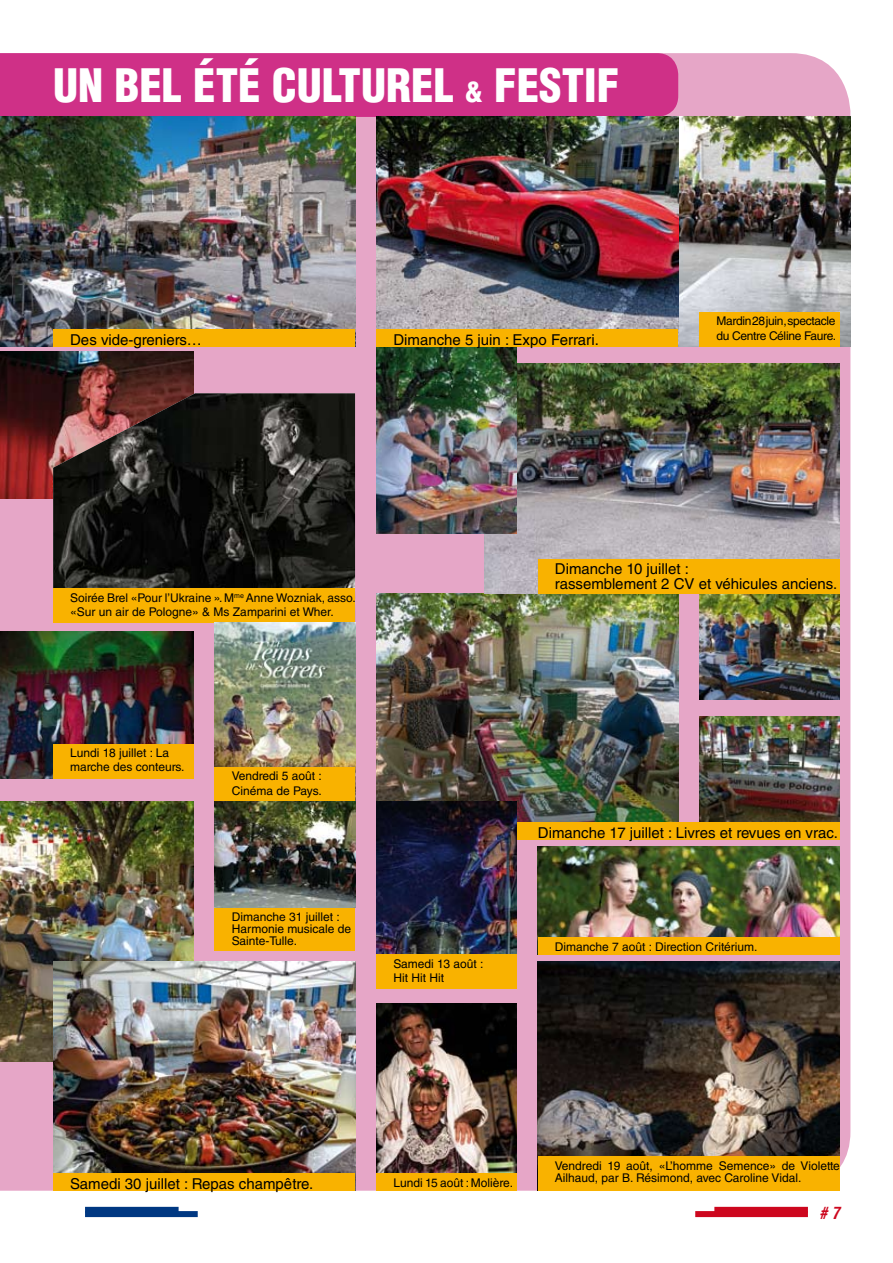
<style>
.page{position:relative;width:893px;height:1263px;background:#fff}
.page>*{position:absolute;margin:0;border:0;box-sizing:border-box;transform-origin:0 0}
.t1{font:900 condensed 45px "Helvetica LT Std";color:#fff}
.t2{font:italic 700 condensed 16.5px "Helvetica LT Std";color:#cd071e}
.t3{font:15px/15px "Helvetica LT Std";color:#000}
.t4{font:12px/14.4px "Helvetica LT Std";color:#000}
.t5{font:12px "Helvetica LT Std";letter-spacing:-.025em;color:#000}
.s1{font-size:27px}
</style>
<div class="page">
<div style="left:0;top:53px;width:850px;height:1138px;background:#e6a6c7"></div>
<div style="left:0;top:53px;width:678px;height:64px;background:#cf3087"></div>
<img style="left:376px;top:593px;width:302px;height:230px">
<img style="left:699px;top:716px;width:141px;height:107px">
<img style="left:699px;top:593px;width:141px;height:106px">
<div style="left:376px;top:823px;width:464px;height:17px;background:#f9b200"></div>
<img style="left:538px;top:961px;width:302px;height:196px">
<div style="left:538px;top:1157px;width:302px;height:34px;background:#f9b200"></div>
<img style="left:485px;top:364px;width:355px;height:229px">
<div style="left:538px;top:559px;width:302px;height:34px;background:#f9b200"></div>
<img style="left:376px;top:347px;width:141px;height:187px">
<img style="left:678px;top:117px;width:172px;height:230px">
<div style="left:699px;top:313px;width:141px;height:34px;background:#f9b200"></div>
<img style="left:0;top:117px;width:355px;height:230px">
<div style="left:53px;top:330px;width:302px;height:17px;background:#f9b200"></div>
<img style="left:376px;top:117px;width:302px;height:213px">
<div style="left:376px;top:330px;width:302px;height:17px;background:#f9b200"></div>
<img style="left:0;top:352px;width:193px;height:147px">
<img style="left:53px;top:393px;width:302px;height:196px">
<div style="left:53px;top:589px;width:302px;height:34px;background:#f9b200"></div>
<img style="left:0;top:631px;width:193px;height:147px">
<div style="left:53px;top:744px;width:140px;height:34px;background:#f9b200"></div>
<img style="left:215px;top:623px;width:140px;height:144px">
<div style="left:215px;top:767px;width:140px;height:34px;background:#f9b200"></div>
<img style="left:376px;top:1003px;width:141px;height:171px">
<div style="left:376px;top:1174px;width:141px;height:17px;background:#f9b200"></div>
<img style="left:376px;top:801px;width:141px;height:154px">
<div style="left:376px;top:955px;width:141px;height:34px;background:#f9b200"></div>
<img style="left:0;top:801px;width:193px;height:260px">
<img style="left:53px;top:961px;width:302px;height:213px">
<div style="left:53px;top:1174px;width:302px;height:17px;background:#f9b200"></div>
<img style="left:215px;top:801px;width:140px;height:107px">
<div style="left:215px;top:908px;width:140px;height:42px;background:#f9b200"></div>
<img style="left:538px;top:846px;width:302px;height:92px">
<div style="left:538px;top:938px;width:302px;height:17px;background:#f9b200"></div>
<div style="left:85px;top:1211px;width:113px;height:6px;background:#003882"></div>
<div style="left:85px;top:1207px;width:94px;height:6px;background:#003882"></div>
<div style="left:695px;top:1211px;width:113px;height:6px;background:#cd071e"></div>
<div style="left:714px;top:1207px;width:94px;height:6px;background:#cd071e"></div>
<h1 class="t1" style="left:53px;top:57px;width:564px">UN BEL ÉTÉ CULTUREL <span class="s1">&amp;</span> FESTIF</h1>
<p class="t5" style="left:716px;top:314px;width:121px">Mardin 28 juin, spectacle</p>
<p class="t3" style="left:70px;top:332px;width:133px">Des vide-greniers…</p>
<p class="t3" style="left:393px;top:332px;width:207px">Dimanche 5 juin : Expo Ferrari.</p>
<p class="t5" style="left:716px;top:329px;width:121px">du Centre Céline Faure.</p>
<p class="t4" style="left:70px;top:590px;width:287px">Soirée Brel «Pour l’Ukraine ». M<sup>me</sup> Anne Wozniak, asso. «Sur un air de Pologne» &amp; Ms Zamparini et Wher.</p>
<p class="t4" style="left:70px;top:746px;width:116px">Lundi 18 juillet : La marche des conteurs.</p>
<p class="t4" style="left:232px;top:769px;width:92px">Vendredi 5 août :<br>Cinéma de Pays.</p>
<p class="t4" style="left:232px;top:910px;width:121px;line-height:12px">Dimanche 31 juillet :<br>Harmonie musicale de<br>Sainte-Tulle.</p>
<p class="t4" style="left:393px;top:956px;width:92px">Samedi 13 août :<br>Hit Hit Hit</p>
<p class="t3" style="left:555px;top:561px;width:284px">Dimanche 10 juillet :<br>rassemblement 2 CV et véhicules anciens.</p>
<p class="t3" style="left:538px;top:825px;width:302px">Dimanche 17 juillet : Livres et revues en vrac.</p>
<p class="t4" style="left:555px;top:939px;width:204px">Dimanche 7 août : Direction Critérium.</p>
<p class="t3" style="left:70px;top:1176px;width:245px">Samedi 30 juillet : Repas champêtre.</p>
<p class="t4" style="left:393px;top:1175px;width:121px">Lundi 15 août : Molière.</p>
<p class="t4" style="left:555px;top:1159px;width:286px;line-height:12px">Vendredi 19 août, «L’homme Semence» de Violette<br>Ailhaud, par B. Résimond, avec Caroline Vidal.</p>
<h2 class="t2" style="left:819px;top:1202px;width:22px"># 7</h2>
</div>
